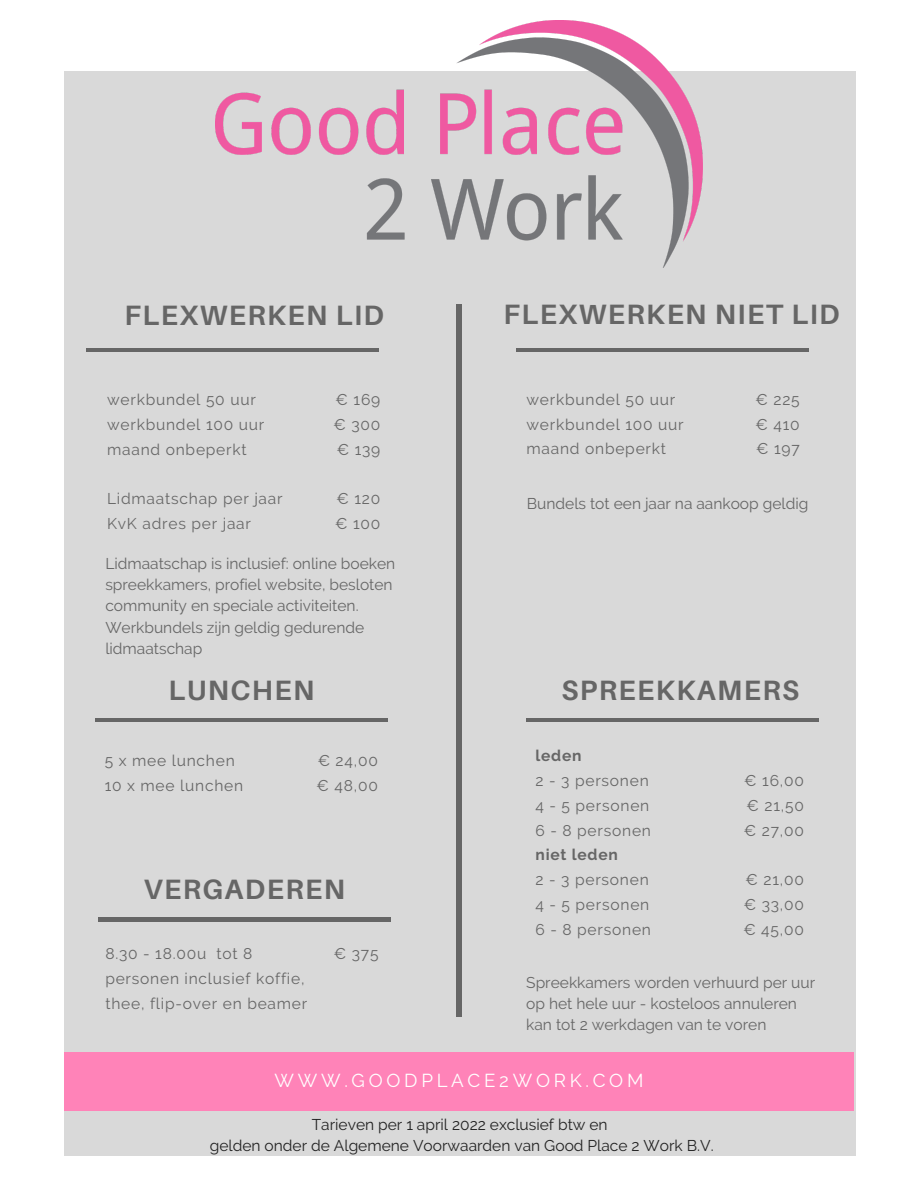
<style>
.page{position:relative;width:918px;height:1188px;background:#fff}
.page>*{position:absolute;margin:0;border:0;box-sizing:border-box;transform-origin:0 0}
.t1{font:700 28.05px "Aileron";letter-spacing:.05em;color:#666}
.t2{font:18.75px "Raleway";letter-spacing:.2em;color:#fff}
.t3{font:15.6px/24.8px "Raleway";letter-spacing:.05em;color:#666}
.t4{font:15.6px/21.3px "Raleway";color:#666}
.t5{font:15.6px "Raleway";color:#222}
.t6{font:700 15.6px "Raleway";letter-spacing:.05em;color:#666}
</style>
<div class="page">
<div style="left:65px;top:72px;width:791px;height:1084px;background:#d9d9d9"></div>
<hr style="left:96px;top:718px;width:292px;height:4px;background:#666">
<div style="left:64px;top:1053px;width:790px;height:57px;background:#ff83b8"></div>
<hr style="left:526px;top:718px;width:292px;height:4px;background:#666">
<hr style="left:86px;top:348px;width:293px;height:4px;background:#666">
<div style="left:456px;top:305px;width:6px;height:712px;background:#666"></div>
<hr style="left:517px;top:348px;width:292px;height:4px;background:#666">
<img style="left:215px;top:21px;width:487px;height:246px">
<hr style="left:99px;top:918px;width:292px;height:3px;background:#666">
<p class="t1" style="left:124px;top:298px;width:261px">FLEXWERKEN LID</p>
<p class="t1" style="left:503px;top:297px;width:338px">FLEXWERKEN NIET LID</p>
<p class="t3" style="left:107px;top:387px;width:150px">werkbundel 50 uur</p>
<p class="t3" style="left:107px;top:412px;width:159px">werkbundel 100 uur</p>
<p class="t3" style="left:107px;top:437px;width:141px">maand onbeperkt</p>
<p class="t3" style="left:107px;top:486px;width:177px">Lidmaatschap per jaar</p>
<p class="t3" style="left:107px;top:511px;width:145px">KvK adres per jaar</p>
<p class="t3" style="left:336px;top:387px;width:46px">€ 169</p>
<p class="t3" style="left:333px;top:412px;width:48px">€ 300</p>
<p class="t3" style="left:337px;top:437px;width:45px">€ 139</p>
<p class="t3" style="left:336px;top:486px;width:45px">€ 120</p>
<p class="t3" style="left:335px;top:511px;width:47px">€ 100</p>
<p class="t4" style="left:105px;top:552px;width:291px">Lidmaatschap is inclusief: online boeken spreekkamers, profiel website, besloten community en speciale activiteiten.<br>Werkbundels zijn geldig gedurende lidmaatschap</p>
<p class="t3" style="left:526px;top:387px;width:150px">werkbundel 50 uur</p>
<p class="t3" style="left:526px;top:412px;width:159px">werkbundel 100 uur</p>
<p class="t3" style="left:526px;top:437px;width:141px">maand onbeperkt</p>
<p class="t3" style="left:755px;top:387px;width:46px">€ 225</p>
<p class="t3" style="left:755px;top:412px;width:46px">€ 410</p>
<p class="t3" style="left:756px;top:437px;width:45px">€ 197</p>
<p class="t4" style="left:527px;top:493px;width:283px">Bundels tot een jaar na aankoop geldig</p>
<p class="t1" style="left:168px;top:672px;width:147px">LUNCHEN</p>
<p class="t1" style="left:562px;top:673px;width:239px">SPREEKKAMERS</p>
<p class="t3" style="left:105px;top:748px;width:132px">5 x mee lunchen</p>
<p class="t3" style="left:105px;top:773px;width:140px">10 x mee lunchen</p>
<p class="t3" style="left:318px;top:748px;width:62px">€ 24,00</p>
<p class="t3" style="left:317px;top:773px;width:63px">€ 48,00</p>
<p class="t1" style="left:144px;top:872px;width:203px">VERGADEREN</p>
<p class="t3" style="left:105px;top:941px;width:203px">8.30 - 18.00u tot 8 personen inclusief koffie, thee, flip-over en beamer</p>
<p class="t3" style="left:334px;top:941px;width:46px">€ 375</p>
<p class="t6" style="left:536px;top:747px;width:48px">leden</p>
<p class="t3" style="left:536px;top:768px;width:115px">2 - 3 personen</p>
<p class="t3" style="left:536px;top:793px;width:115px">4 - 5 personen</p>
<p class="t3" style="left:536px;top:818px;width:117px">6 - 8 personen</p>
<p class="t6" style="left:536px;top:846px;width:84px">niet leden</p>
<p class="t3" style="left:536px;top:867px;width:115px">2 - 3 personen</p>
<p class="t3" style="left:536px;top:892px;width:115px">4 - 5 personen</p>
<p class="t3" style="left:536px;top:917px;width:117px">6 - 8 personen</p>
<p class="t3" style="left:744px;top:768px;width:61px">€ 16,00</p>
<p class="t3" style="left:747px;top:793px;width:59px">€ 21,50</p>
<p class="t3" style="left:744px;top:818px;width:62px">€ 27,00</p>
<p class="t3" style="left:746px;top:867px;width:60px">€ 21,00</p>
<p class="t3" style="left:744px;top:892px;width:62px">€ 33,00</p>
<p class="t3" style="left:743px;top:917px;width:62px">€ 45,00</p>
<p class="t4" style="left:526px;top:972px;width:291px">Spreekkamers worden verhuurd per uur op het hele uur - kosteloos annuleren kan tot 2 werkdagen van te voren</p>
<p class="t2" style="left:275px;top:1069px;width:370px">WWW.GOODPLACE2WORK.COM</p>
<p class="t5" style="left:312px;top:1115px;width:297px">Tarieven per 1 april 2022 exclusief btw en</p>
<p class="t5" style="left:210px;top:1136px;width:505px">gelden onder de Algemene Voorwaarden van Good Place 2 Work B.V.</p>
</div>
